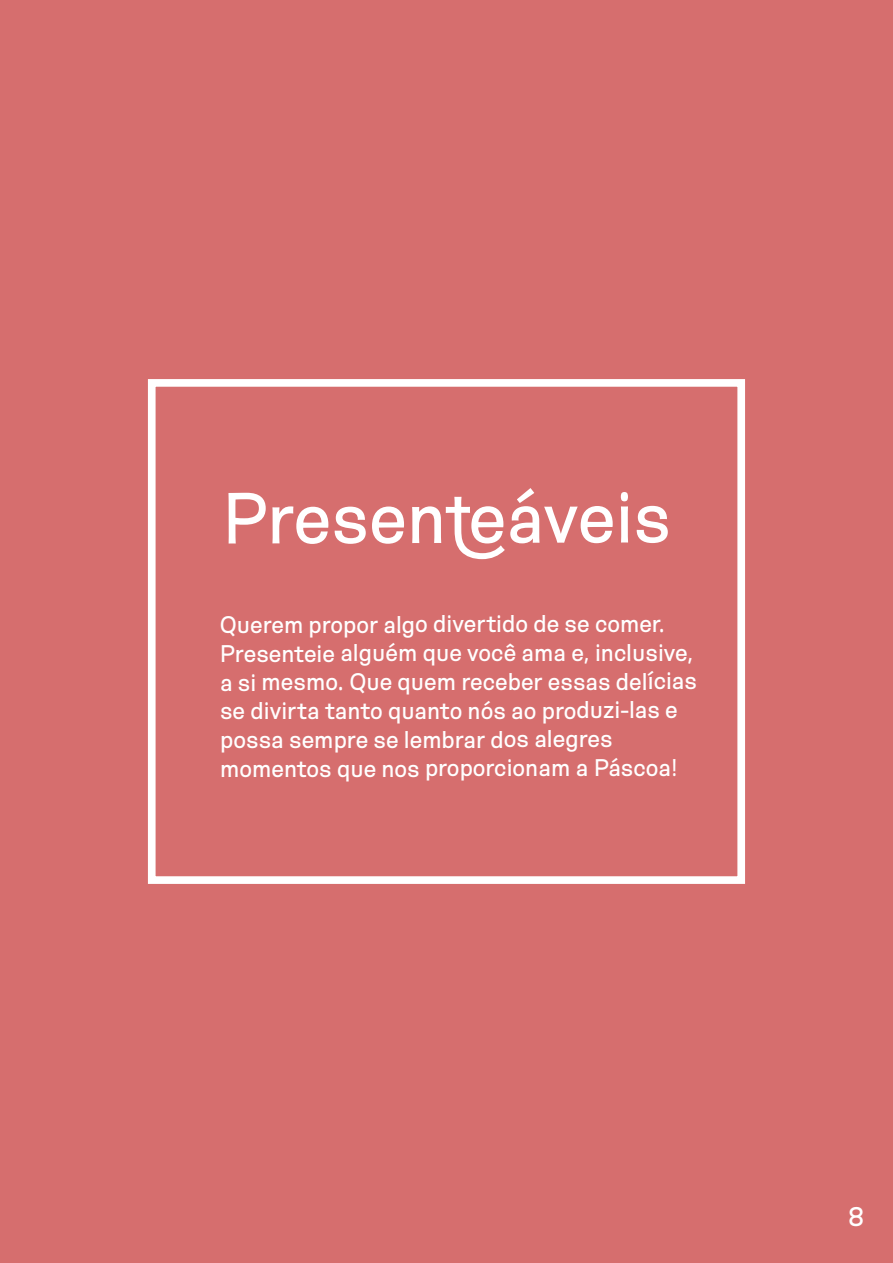
<style>
.page{position:relative;width:893px;height:1263px;background:#d66e6e}
.page>*{position:absolute;margin:0;border:0;box-sizing:border-box;transform-origin:0 0}
.t1{font:72.15px "Hope Sans";letter-spacing:-.01em;color:#fff}
.t2{font:27px "Hope Sans";color:#fff}
.t3{font:24px/28.8px "Hope Sans";letter-spacing:-.005em;color:#fff}
</style>
<div class="page">
<div style="left:148px;top:379px;width:597px;height:505px;border:8px solid #fff"></div>
<h1 class="t1" style="left:222px;top:476px;width:451px">Presenteáveis</h1>
<p class="t3" style="left:220px;top:610px;width:479px">Querem propor algo divertido de se comer.<br>Presenteie alguém que você ama e, inclusive, a si mesmo. Que quem receber essas delícias se divirta tanto quanto nós ao produzi-las e possa sempre se lembrar dos alegres momentos que nos proporcionam a Páscoa!</p>
<p class="t2" style="left:849px;top:1201px;width:17px">8</p>
</div>
